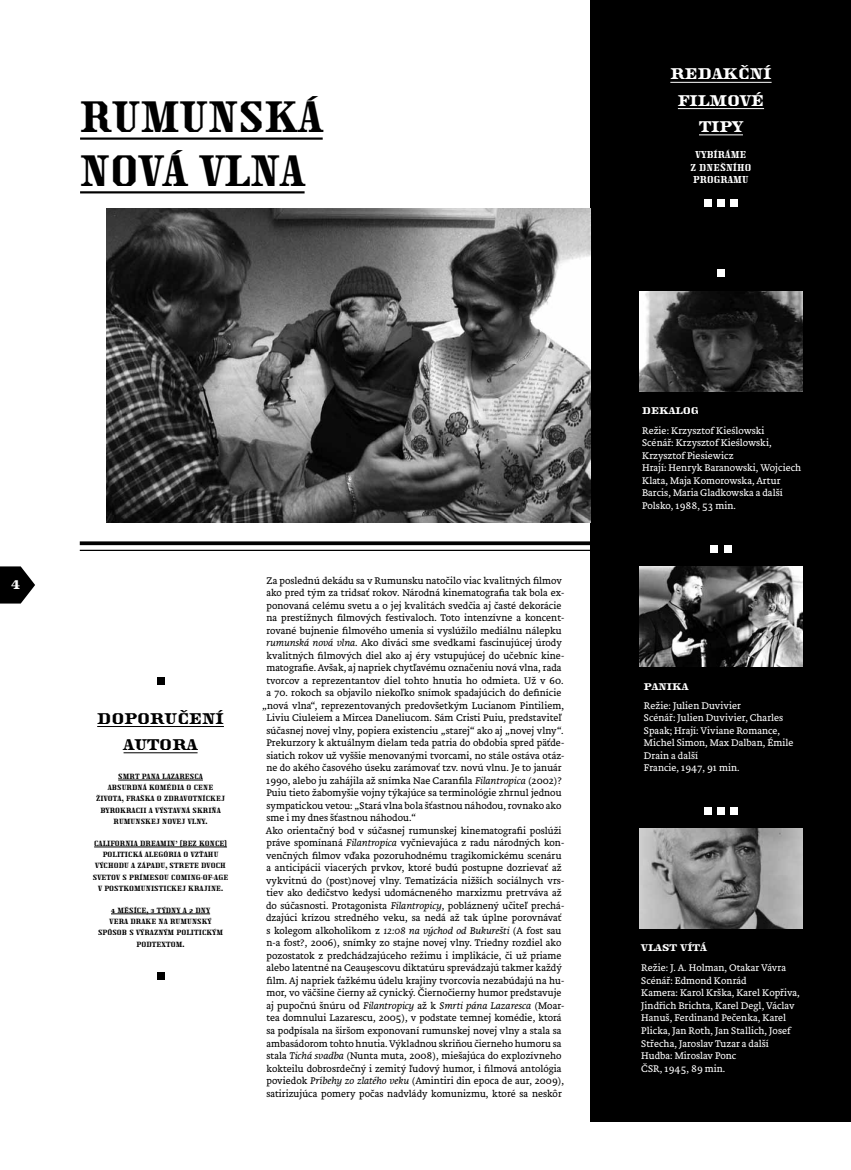
<style>
.page{position:relative;width:851px;height:1170px;background:#fff}
.page>*{position:absolute;margin:0;border:0;box-sizing:border-box;transform-origin:0 0}
.t1{font:43.75px/53.8px "Traktoretka";letter-spacing:.015em;color:#000}
.t2{font:20px/26.2px "Traktoretka";color:#fff;text-align:center}
.t3{font:20px/26.2px "Traktoretka";color:#000;text-align:center}
.t4{font:16.25px "Traktoretka";color:#fff}
.t5{font:12.5px "Traktoretka";color:#fff}
.t6{font:300 10px "Brioni Text Std";color:#000}
.t7{font:300 10px/12.5px "Brioni Text Std";color:#fff}
.t8{font:italic 300 10px "Brioni Text Std";color:#000}
.t9{font:10px/12.5px "Traktoretka";letter-spacing:.015em;color:#fff;text-align:center}
.t10{font:7.5px/11.2px "Traktoretka";letter-spacing:.015em;color:#000;text-align:center}
.s1{font-style:italic}
.s2{font-style:normal}
</style>
<div class="page">
<div style="left:591px;top:0;width:259px;height:1098px;background:#000"></div>
<div style="left:591px;top:521px;width:259px;height:600px;background:#000"></div>
<svg style="left:0;top:566px;width:35px;height:37px"></svg>
<hr style="left:80px;top:137px;width:242px;height:3px;background:#000">
<hr style="left:80px;top:191px;width:224px;height:2px;background:#000">
<svg style="left:80px;top:541px;width:511px;height:4px;background:#191919"></svg>
<hr style="left:80px;top:549px;width:511px;height:2px;background:#000">
<hr style="left:670px;top:82px;width:101px;height:1px;background:#fff">
<hr style="left:677px;top:108px;width:87px;height:1px;background:#fff">
<hr style="left:699px;top:134px;width:43px;height:1px;background:#fff">
<div style="left:717px;top:200px;width:7px;height:7px;background:#fff"></div>
<div style="left:730px;top:200px;width:7px;height:7px;background:#fff"></div>
<div style="left:704px;top:200px;width:7px;height:7px;background:#fff"></div>
<div style="left:717px;top:270px;width:7px;height:7px;background:#fff"></div>
<div style="left:724px;top:545px;width:7px;height:7px;background:#fff"></div>
<div style="left:710px;top:545px;width:7px;height:7px;background:#fff"></div>
<div style="left:717px;top:807px;width:7px;height:7px;background:#fff"></div>
<div style="left:730px;top:807px;width:7px;height:7px;background:#fff"></div>
<div style="left:704px;top:807px;width:7px;height:7px;background:#fff"></div>
<img style="left:639px;top:291px;width:162px;height:100px">
<img style="left:639px;top:566px;width:162px;height:100px">
<img style="left:639px;top:828px;width:162px;height:100px">
<hr style="left:97px;top:726px;width:127px;height:1px;background:#000">
<hr style="left:123px;top:752px;width:74px;height:1px;background:#000">
<div style="left:157px;top:677px;width:7px;height:7px;background:#000"></div>
<div style="left:157px;top:972px;width:7px;height:7px;background:#000"></div>
<hr style="left:118px;top:779px;width:85px;height:1px;background:#000">
<hr style="left:94px;top:846px;width:133px;height:1px;background:#000">
<hr style="left:111px;top:913px;width:99px;height:1px;background:#000">
<img style="left:106px;top:208px;width:485px;height:314px">
<h1 class="t1" style="left:80px;top:94px;width:244px">RUMUNSKÁ<br>NOVÁ VLNA</h1>
<h2 class="t2" style="left:670px;top:61px;width:103px">REDAKČNÍ<br>FILMOVÉ<br>TIPY</h2>
<p class="t9" style="left:690px;top:149px;width:62px">VYBÍRÁME<br>Z DNEŠNÍHO<br>PROGRAMU</p>
<h3 class="t4" style="left:12px;top:574px;width:11px">4</h3>
<h2 class="t3" style="left:97px;top:705px;width:128px">DOPORUČENÍ<br>AUTORA</h2>
<p class="t10" style="left:96px;top:771px;width:130px">SMRT PANA LAZARESCA<br>ABSURDNÁ KOMÉDIA O CENE<br>ŽIVOTA, FRAŠKA O ZDRAVOTNÍCKEJ<br>BYROKRACII A VÝSTAVNÁ SKRIŇA<br>RUMUNSKEJ NOVEJ VLNY.</p>
<p class="t10" style="left:93px;top:838px;width:137px">CALIFORNIA DREAMIN’ (BEZ KONCE)<br>POLITICKÁ ALEGÓRIA O VZŤAHU<br>VÝCHODU A ZÁPADU, STRETE DVOCH<br>SVETOV S PRÍMESOU COMING-OF-AGE<br>V POSTKOMUNISTICKEJ KRAJINE.</p>
<p class="t10" style="left:98px;top:905px;width:126px">4 MĚSÍCE, 3 TÝDNY A 2 DNY<br>VERA DRAKE NA RUMUNSKÝ<br>SPÔSOB S VÝRAZNÝM POLITICKÝM<br>PODTEXTOM.</p>
<p class="t6" style="left:266px;top:573px;width:297px">Za poslednú dekádu sa v Rumunsku natočilo viac kvalitných filmov</p>
<p class="t6" style="left:266px;top:586px;width:299px">ako pred tým za tridsať rokov. Národná kinematografia tak bola ex-</p>
<p class="t6" style="left:266px;top:598px;width:296px">ponovaná celému svetu a o jej kvalitách svedčia aj časté dekorácie</p>
<p class="t6" style="left:266px;top:611px;width:299px">na prestížnych filmových festivaloch. Toto intenzívne a koncent-</p>
<p class="t6" style="left:266px;top:623px;width:296px">rované bujnenie filmového umenia si vyslúžilo mediálnu nálepku</p>
<p class="t6" style="left:266px;top:636px;width:297px"><span class="s1">rumunská nová vlna</span>. Ako diváci sme svedkami fascinujúcej úrody</p>
<p class="t6" style="left:266px;top:648px;width:299px">kvalitných filmových diel ako aj éry vstupujúcej do učebníc kine-</p>
<p class="t6" style="left:266px;top:661px;width:296px">matografie. Avšak, aj napriek chytľavému označeniu nová vlna, rada</p>
<p class="t6" style="left:266px;top:673px;width:298px">tvorcov a reprezentantov diel tohto hnutia ho odmieta. Už v 60.</p>
<p class="t6" style="left:266px;top:686px;width:296px">a 70. rokoch sa objavilo niekoľko snímok spadajúcich do definície</p>
<p class="t6" style="left:262px;top:698px;width:303px">„nová vlna“, reprezentovaných predovšetkým Lucianom Pintiliem,</p>
<p class="t6" style="left:266px;top:711px;width:297px">Liviu Ciuleiem a Mircea Daneliucom. Sám Cristi Puiu, predstaviteľ</p>
<p class="t6" style="left:266px;top:723px;width:298px">súčasnej novej vlny, popiera existenciu „starej“ ako aj „novej vlny“.</p>
<p class="t6" style="left:266px;top:736px;width:299px">Prekurzory k aktuálnym dielam teda patria do obdobia spred päťde-</p>
<p class="t6" style="left:266px;top:748px;width:299px">siatich rokov už vyššie menovanými tvorcami, no stále ostáva otáz-</p>
<p class="t6" style="left:266px;top:761px;width:297px">ne do akého časového úseku zarámovať tzv. novú vlnu. Je to január</p>
<p class="t6" style="left:266px;top:773px;width:297px">1990, alebo ju zahájila až snímka Nae Caranfila <span class="s1">Filantropica</span> (2002)?</p>
<p class="t6" style="left:266px;top:786px;width:296px">Puiu tieto žabomyšie vojny týkajúce sa terminológie zhrnul jednou</p>
<p class="t6" style="left:266px;top:798px;width:296px">sympatickou vetou: „Stará vlna bola šťastnou náhodou, rovnako ako</p>
<p class="t6" style="left:266px;top:811px;width:151px">sme i my dnes šťastnou náhodou.“</p>
<p class="t6" style="left:266px;top:823px;width:297px">Ako orientačný bod v súčasnej rumunskej kinematografii poslúži</p>
<p class="t6" style="left:266px;top:836px;width:299px">práve spomínaná <span class="s1">Filantropica</span> vyčnievajúca z radu národných kon-</p>
<p class="t6" style="left:266px;top:848px;width:297px">venčných filmov vďaka pozoruhodnému tragikomickému scenáru</p>
<p class="t6" style="left:266px;top:861px;width:297px">a anticipácii viacerých prvkov, ktoré budú postupne dozrievať až</p>
<p class="t6" style="left:266px;top:873px;width:299px">vykvitnú do (post)novej vlny. Tematizácia nižších sociálnych vrs-</p>
<p class="t6" style="left:266px;top:886px;width:297px">tiev ako dedičstvo kedysi udomácneného marxizmu pretrváva až</p>
<p class="t6" style="left:266px;top:898px;width:299px">do súčasnosti. Protagonista <span class="s1">Filantropicy</span>, pobláznený učiteľ prechá-</p>
<p class="t6" style="left:266px;top:911px;width:297px">dzajúci krízou stredného veku, sa nedá až tak úplne porovnávať</p>
<p class="t6" style="left:266px;top:923px;width:296px">s kolegom alkoholikom z <span class="s1">12:08 na východ od Bukurešti</span> (A fost sau</p>
<p class="t6" style="left:266px;top:936px;width:296px">n-a fost?, 2006), snímky zo stajne novej vlny. Triedny rozdiel ako</p>
<p class="t6" style="left:266px;top:948px;width:296px">pozostatok z predchádzajúceho režimu i implikácie, či už priame</p>
<p class="t6" style="left:266px;top:961px;width:297px">alebo latentné na Ceauşescovu diktatúru sprevádzajú takmer každý</p>
<p class="t6" style="left:266px;top:973px;width:299px">film. Aj napriek ťažkému údelu krajiny tvorcovia nezabúdajú na hu-</p>
<p class="t6" style="left:266px;top:986px;width:296px">mor, vo väčšine čierny až cynický. Čiernočierny humor predstavuje</p>
<p class="t8" style="left:266px;top:999px;width:299px"><span class="s2">aj pupočnú šnúru od</span> Filantropicy <span class="s2">až k</span> Smrti pána Lazaresca <span class="s2">(Moar-</span></p>
<p class="t6" style="left:266px;top:1011px;width:296px">tea domnului Lazarescu, 2005), v podstate temnej komédie, ktorá</p>
<p class="t6" style="left:266px;top:1023px;width:296px">sa podpísala na širšom exponovaní rumunskej novej vlny a stala sa</p>
<p class="t6" style="left:266px;top:1036px;width:296px">ambasádorom tohto hnutia. Výkladnou skriňou čierneho humoru sa</p>
<p class="t6" style="left:266px;top:1048px;width:296px">stala <span class="s1">Tichá svadba</span> (Nunta muta, 2008), miešajúca do explozívneho</p>
<p class="t6" style="left:266px;top:1061px;width:296px">kokteilu dobrosrdečný i zemitý ľudový humor, i filmová antológia</p>
<p class="t6" style="left:266px;top:1073px;width:299px">poviedok <span class="s1">Príbehy zo zlatého veku</span> (Amintiri din epoca de aur, 2009),</p>
<p class="t6" style="left:266px;top:1086px;width:297px">satirizujúca pomery počas nadvlády komunizmu, ktoré sa neskôr</p>
<p class="t5" style="left:642px;top:402px;width:58px">DEKALOG</p>
<p class="t7" style="left:642px;top:424px;width:161px">Režie: Krzysztof Kieślowski<br>Scénář: Krzysztof Kieślowski,<br>Krzysztof Piesiewicz<br>Hrají: Henryk Baranowski, Wojciech<br>Klata, Maja Komorowska, Artur<br>Barcis, Maria Gladkowska a další<br>Polsko, 1988, 53 min.</p>
<p class="t5" style="left:644px;top:678px;width:46px">PANIKA</p>
<p class="t7" style="left:644px;top:699px;width:151px">Režie: Julien Duvivier<br>Scénář: Julien Duvivier, Charles<br>Spaak; Hrají: Viviane Romance,<br>Michel Simon, Max Dalban, Émile<br>Drain a další<br>Francie, 1947, 91 min.</p>
<p class="t5" style="left:641px;top:939px;width:67px">VLAST VÍTÁ</p>
<p class="t7" style="left:641px;top:962px;width:160px">Režie: J. A. Holman, Otakar Vávra<br>Scénář: Edmond Konrád<br>Kamera: Karol Krška, Karel Kopřiva,<br>Jindřich Brichta, Karel Degl, Václav<br>Hanuš, Ferdinand Pečenka, Karel<br>Plicka, Jan Roth, Jan Stallich, Josef<br>Střecha, Jaroslav Tuzar a další<br>Hudba: Miroslav Ponc<br>ČSR, 1945, 89 min.</p>
</div>
